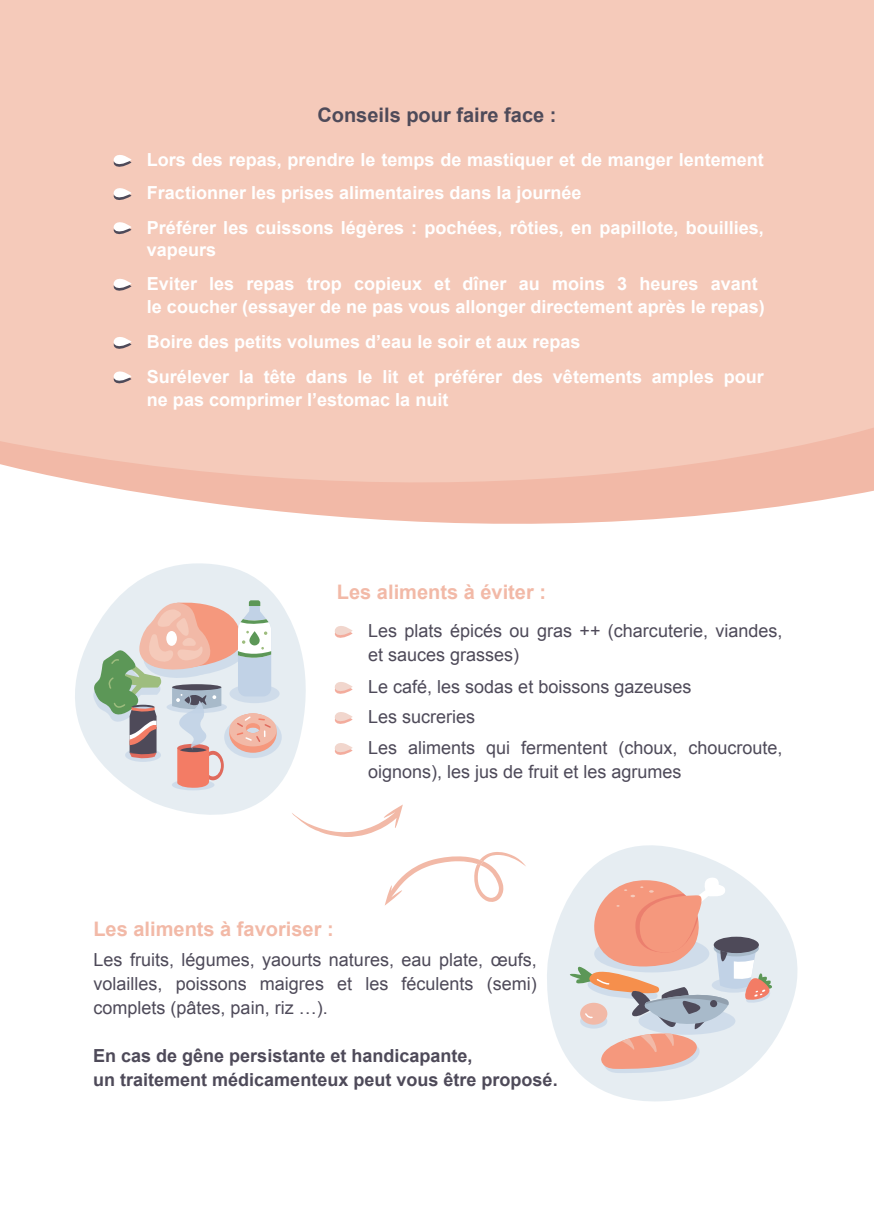
<style>
.page{position:relative;width:874px;height:1225px;background:#fff}
.page>*{position:absolute;margin:0;border:0;box-sizing:border-box;transform-origin:0 0}
.t1{font:700 20px "Arial";color:#f2b9a7}
.t2{font:700 20px "Arial";color:#4e4a59}
.t3{font:700 18px/34.6px "Arial";color:#fff}
.t4{font:18px/24px "Arial";color:#4e4a59}
.t5{font:700 18px/24px "Arial";color:#4e4a59}
</style>
<div class="page">
<div style="left:0;top:0;width:873px;height:424px;background:#f5caba"></div>
<svg style="left:0;top:424px;width:873px;height:100px"></svg>
<svg style="left:385px;top:852px;width:141px;height:53px"></svg>
<svg style="left:293px;top:805px;width:109px;height:32px"></svg>
<svg style="left:547px;top:845px;width:250px;height:256px"></svg>
<svg style="left:567px;top:876px;width:205px;height:197px;background:#dfcac6"></svg>
<svg style="left:75px;top:563px;width:230px;height:252px"></svg>
<svg style="left:92px;top:597px;width:187px;height:193px;background:#d6cdc9"></svg>
<svg style="left:110px;top:152px;width:21px;height:20px"></svg>
<svg style="left:110px;top:185px;width:21px;height:21px"></svg>
<svg style="left:110px;top:219px;width:21px;height:21px"></svg>
<svg style="left:110px;top:276px;width:21px;height:20px"></svg>
<svg style="left:110px;top:334px;width:21px;height:20px"></svg>
<svg style="left:110px;top:369px;width:21px;height:20px"></svg>
<svg style="left:334px;top:626px;width:18px;height:12px"></svg>
<svg style="left:334px;top:682px;width:18px;height:12px"></svg>
<svg style="left:334px;top:712px;width:18px;height:12px"></svg>
<svg style="left:334px;top:743px;width:18px;height:12px"></svg>
<p class="t2" style="left:317px;top:102px;width:240px">Conseils pour faire face :</p>
<p class="t3" style="left:147px;top:143px;width:618px">Lors des repas, prendre le temps de mastiquer et de manger lentement</p>
<p class="t3" style="left:147px;top:176px;width:618px">Fractionner les prises alimentaires dans la journée<br>Préférer les cuissons légères : pochées, rôties, en papillote, bouillies,</p>
<p class="t3" style="left:147px;top:233px;width:71px">vapeurs</p>
<p class="t3" style="left:147px;top:273px;width:619px;line-height:22.6px">Eviter les repas trop copieux et dîner au moins 3 heures avant le coucher (essayer de ne pas vous allonger directement après le repas)</p>
<p class="t3" style="left:147px;top:325px;width:618px">Boire des petits volumes d’eau le soir et aux repas<br>Surélever la tête dans le lit et préférer des vêtements amples pour</p>
<p class="t3" style="left:147px;top:382px;width:303px">ne pas comprimer l’estomac la nuit</p>
<p class="t1" style="left:337px;top:579px;width:210px">Les aliments à éviter :</p>
<p class="t4" style="left:368px;top:619px;width:416px">Les plats épicés ou gras ++ (charcuterie, viandes, et sauces grasses)</p>
<p class="t4" style="left:368px;top:672px;width:416px;line-height:30.6px">Le café, les sodas et boissons gazeuses<br>Les sucreries<br>Les aliments qui fermentent (choux, choucroute,</p>
<p class="t4" style="left:368px;top:760px;width:315px">oignons), les jus de fruit et les agrumes</p>
<p class="t1" style="left:93px;top:916px;width:242px">Les aliments à favoriser :</p>
<p class="t4" style="left:93px;top:948px;width:444px;text-align:justify">Les fruits, légumes, yaourts natures, eau plate, œufs, volailles, poissons maigres et les féculents (semi) complets (pâtes, pain, riz …).</p>
<p class="t5" style="left:93px;top:1044px;width:466px">En cas de gêne persistante et handicapante,<br>un traitement médicamenteux peut vous être proposé.</p>
</div>
